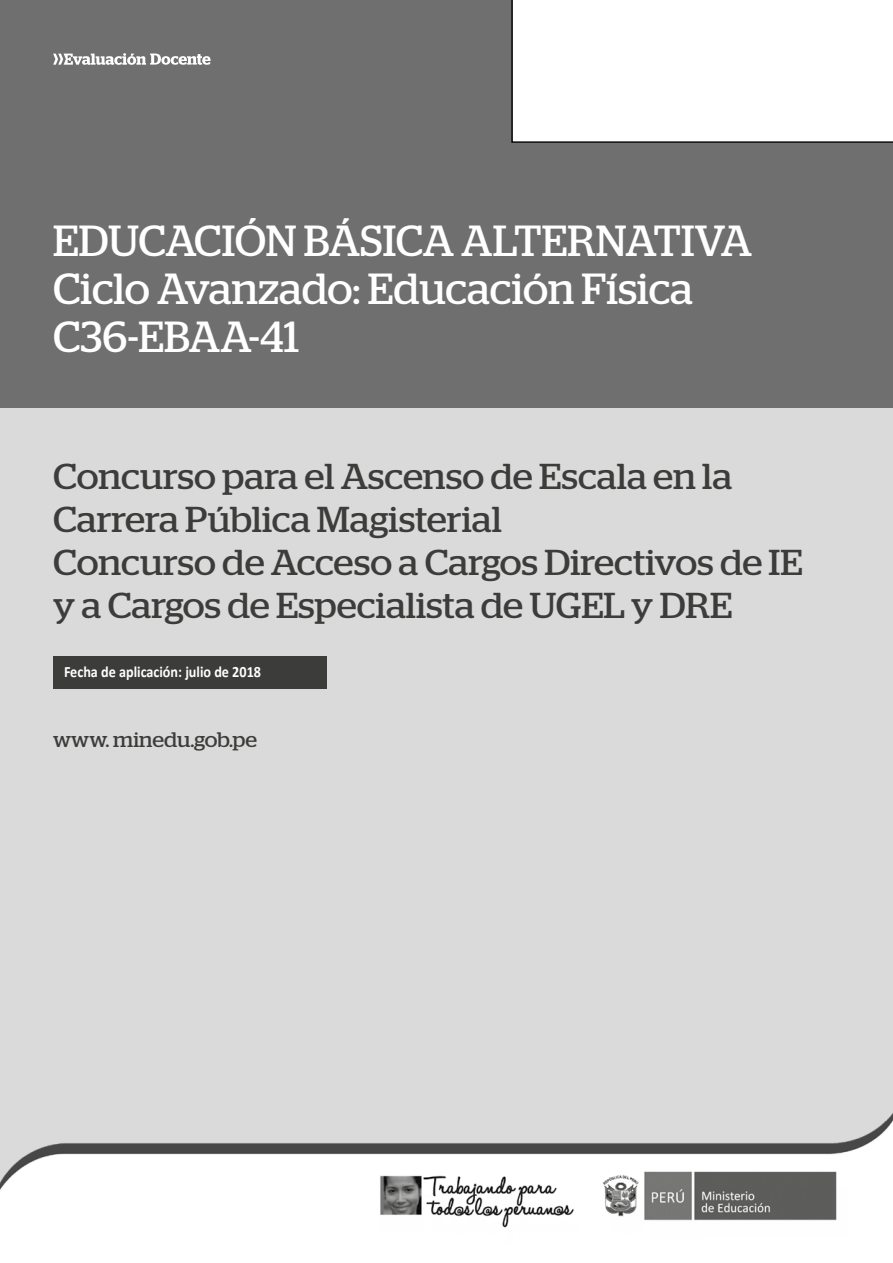
<style>
.page{position:relative;width:893px;height:1263px;background:#fff}
.page>*{position:absolute;margin:0;border:0;box-sizing:border-box;transform-origin:0 0}
.t1{font:43.5px/48px "Stag";letter-spacing:-.005em;color:#fff}
.t2{font:36px/43.2px "Stag";color:#3c3c3b;scale:1.05 1}
.t3{font:21px "Stag";color:#3c3c3b;scale:1.05 1}
.t4{font:700 15.75px "Calibri";color:#fff;scale:.9 1}
</style>
<div class="page">
<div style="left:0;top:392px;width:893px;height:807px;background:#dadada"></div>
<div style="left:0;top:0;width:893px;height:408px;background:#706f6f"></div>
<div style="left:53px;top:656px;width:274px;height:32px;background:#3c3c3b"></div>
<div style="left:511px;top:0;width:382px;height:143px;background:#fff"></div>
<svg style="left:53px;top:53px;width:158px;height:12px"></svg>
<img style="left:0;top:1113px;width:893px;height:86px">
<img style="left:369px;top:1160px;width:523px;height:68px">
<p class="t1" style="left:53px;top:216px;width:701px">EDUCACIÓN BÁSICA ALTERNATIVA<br>Ciclo Avanzado: Educación Física<br>C36-EBAA-41</p>
<p class="t2" style="left:53px;top:454px;width:715px">Concurso para el Ascenso de Escala en la Carrera Pública Magisterial<br>Concurso de Acceso a Cargos Directivos de IE y a Cargos de Especialista de UGEL y DRE</p>
<p class="t4" style="left:64px;top:661px;width:220px">Fecha de aplicación: julio de 2018</p>
<p class="t3" style="left:53px;top:728px;width:196px">www. minedu.gob.pe</p>
</div>
